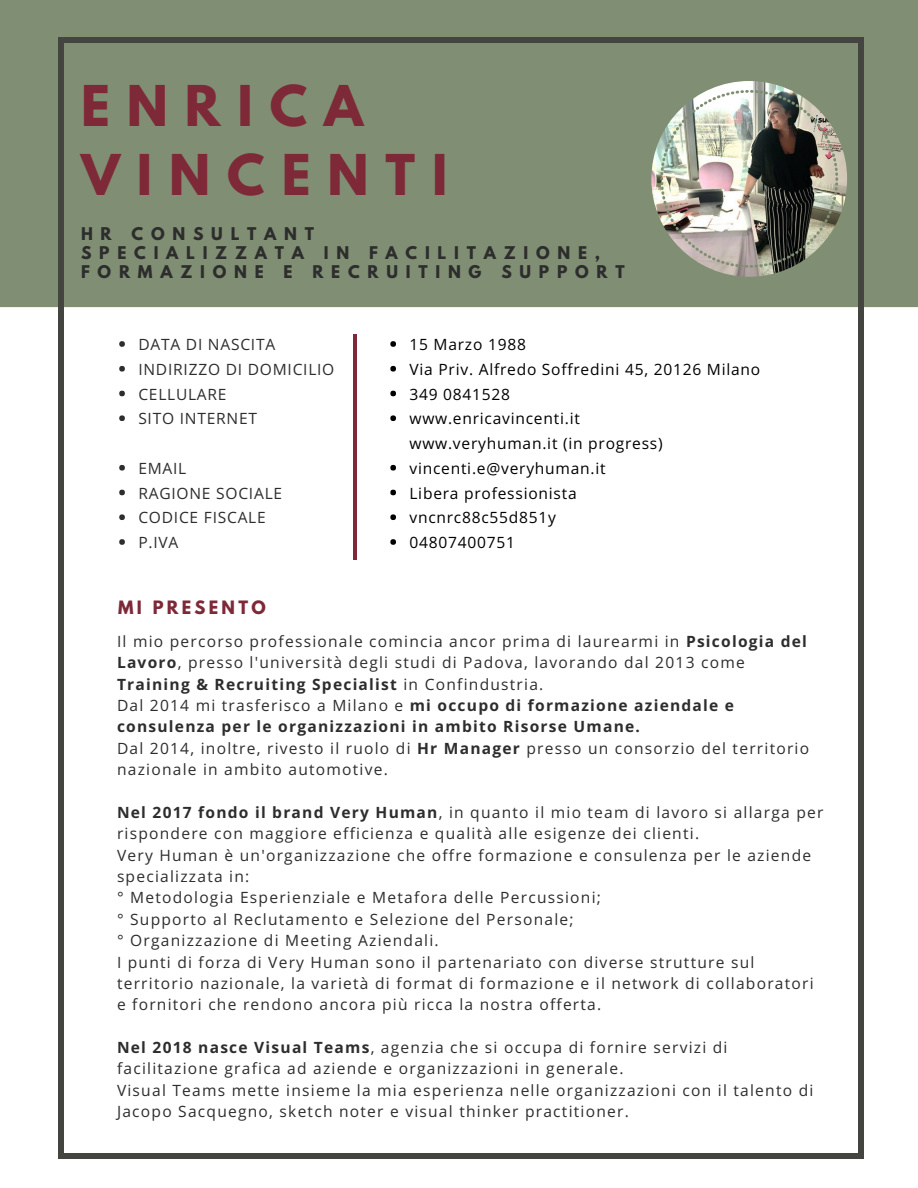
<style>
.page{position:relative;width:918px;height:1188px;background:#fff}
.page>*{position:absolute;margin:0;border:0;box-sizing:border-box;transform-origin:0 0}
.t1{font:700 49.8px/68.7px "League Spartan";letter-spacing:.34em;color:#7e2938}
.t2{font:700 16.35px "League Spartan";letter-spacing:.2em;color:#7e2938}
.t3{font:15.6px/21.3px "Open Sans";letter-spacing:.08em;color:#2d2d2d}
.t4{font:15.6px/24.8px "Open Sans";letter-spacing:.05em;color:#000}
.t5{font:15.6px/24.8px "Open Sans";letter-spacing:.05em;color:#2d2d2d}
.t6{font:700 15.6px/19.2px "League Spartan";letter-spacing:.5em;color:#2d2d2d}
.s1{font-weight:700}
</style>
<div class="page">
<div style="left:0;top:0;width:918px;height:307px;background:#808f73"></div>
<svg style="left:858px;top:1153px;width:6px;height:5px"></svg>
<div style="left:58px;top:43px;width:5px;height:1110px;background:#444440"></div>
<svg style="left:58px;top:1153px;width:5px;height:5px"></svg>
<div style="left:858px;top:43px;width:6px;height:1110px;background:#444440"></div>
<div style="left:63px;top:1153px;width:795px;height:5px;background:#444440"></div>
<svg style="left:858px;top:37px;width:6px;height:6px"></svg>
<svg style="left:58px;top:37px;width:5px;height:6px"></svg>
<div style="left:63px;top:37px;width:795px;height:6px;background:#444440"></div>
<svg style="left:119px;top:341px;width:6px;height:6px"></svg>
<svg style="left:119px;top:366px;width:6px;height:6px"></svg>
<svg style="left:119px;top:391px;width:6px;height:5px"></svg>
<svg style="left:119px;top:415px;width:6px;height:6px"></svg>
<svg style="left:119px;top:465px;width:6px;height:6px"></svg>
<svg style="left:119px;top:490px;width:6px;height:5px"></svg>
<svg style="left:119px;top:514px;width:6px;height:6px"></svg>
<svg style="left:119px;top:539px;width:6px;height:6px"></svg>
<svg style="left:390px;top:341px;width:6px;height:6px"></svg>
<svg style="left:390px;top:366px;width:6px;height:6px"></svg>
<svg style="left:390px;top:391px;width:6px;height:5px"></svg>
<svg style="left:390px;top:415px;width:6px;height:6px"></svg>
<svg style="left:390px;top:465px;width:6px;height:6px"></svg>
<svg style="left:390px;top:490px;width:6px;height:5px"></svg>
<svg style="left:390px;top:514px;width:6px;height:6px"></svg>
<svg style="left:390px;top:539px;width:6px;height:6px"></svg>
<img style="left:651px;top:81px;width:196px;height:196px;border-radius:50%">
<img style="left:660px;top:90px;width:178px;height:178px">
<hr style="left:353px;top:334px;width:3px;height:19px;background:#7e2938">
<hr style="left:353px;top:541px;width:3px;height:19px;background:#7e2938">
<hr style="left:353px;top:352px;width:3px;height:131px;background:#7e2938">
<hr style="left:353px;top:482px;width:3px;height:59px;background:#7e2938">
<h1 class="t1" style="left:81px;top:78px;width:368px">ENRICA<br>VINCENTI</h1>
<p class="t6" style="left:81px;top:226px;width:32px">H R</p>
<p class="t6" style="left:81px;top:226px;width:235px;text-indent:51px">CONSULTANT<br>SPECIALIZZATA</p>
<p class="t6" style="left:324px;top:245px;width:27px">I N</p>
<p class="t6" style="left:369px;top:245px;width:233px">FACILITAZIONE,</p>
<p class="t6" style="left:81px;top:264px;width:184px">FORMAZIONE</p>
<p class="t6" style="left:284px;top:264px;width:11px">E</p>
<p class="t6" style="left:312px;top:264px;width:171px">RECRUITING</p>
<p class="t6" style="left:501px;top:264px;width:125px">SUPPORT</p>
<p class="t5" style="left:138px;top:332px;width:198px">DATA DI NASCITA<br>INDIRIZZO DI DOMICILIO<br>CELLULARE<br>SITO INTERNET</p>
<p class="t5" style="left:138px;top:456px;width:145px">EMAIL<br>RAGIONE SOCIALE<br>CODICE FISCALE<br>P.IVA</p>
<p class="t2" style="left:118px;top:600px;width:149px">MI PRESENTO</p>
<p class="t4" style="left:409px;top:332px;width:352px">15 Marzo 1988<br>Via Priv. Alfredo Soffredini 45, 20126 Milano<br>349 0841528<br>www.enricavincenti.it<br>www.veryhuman.it (in progress) vincenti.e@veryhuman.it<br>Libera professionista<br>vncnrc88c55d851y<br>04807400751</p>
<p class="t3" style="left:117px;top:630px;width:694px">Il mio percorso professionale comincia ancor prima di laurearmi in <span class="s1">Psicologia del Lavoro</span>, presso l'università degli studi di Padova, lavorando dal 2013 come <span class="s1">Training &amp; Recruiting Specialist</span> in Confindustria.<br>Dal 2014 mi trasferisco a Milano e <span class="s1">mi occupo di formazione aziendale e consulenza per le organizzazioni in ambito Risorse Umane.<br></span>Dal 2014, inoltre, rivesto il ruolo di <span class="s1">Hr Manager</span> presso un consorzio del territorio nazionale in ambito automotive.</p>
<p class="t3" style="left:117px;top:801px;width:708px"><span class="s1">Nel 2017 fondo il brand Very Human</span>, in quanto il mio team di lavoro si allarga per rispondere con maggiore efficienza e qualità alle esigenze dei clienti.<br>Very Human è un'organizzazione che offre formazione e consulenza per le aziende specializzata in:<br>° Metodologia Esperienziale e Metafora delle Percussioni;<br>° Supporto al Reclutamento e Selezione del Personale;<br>° Organizzazione di Meeting Aziendali.<br>I punti di forza di Very Human sono il partenariato con diverse strutture sul territorio nazionale, la varietà di format di formazione e il network di collaboratori e fornitori che rendono ancora più ricca la nostra offerta.</p>
<p class="t3" style="left:117px;top:1036px;width:698px"><span class="s1">Nel 2018 nasce Visual Teams</span>, agenzia che si occupa di fornire servizi di facilitazione grafica ad aziende e organizzazioni in generale.<br>Visual Teams mette insieme la mia esperienza nelle organizzazioni con il talento di Jacopo Sacquegno, sketch noter e visual thinker practitioner.</p>
</div>
